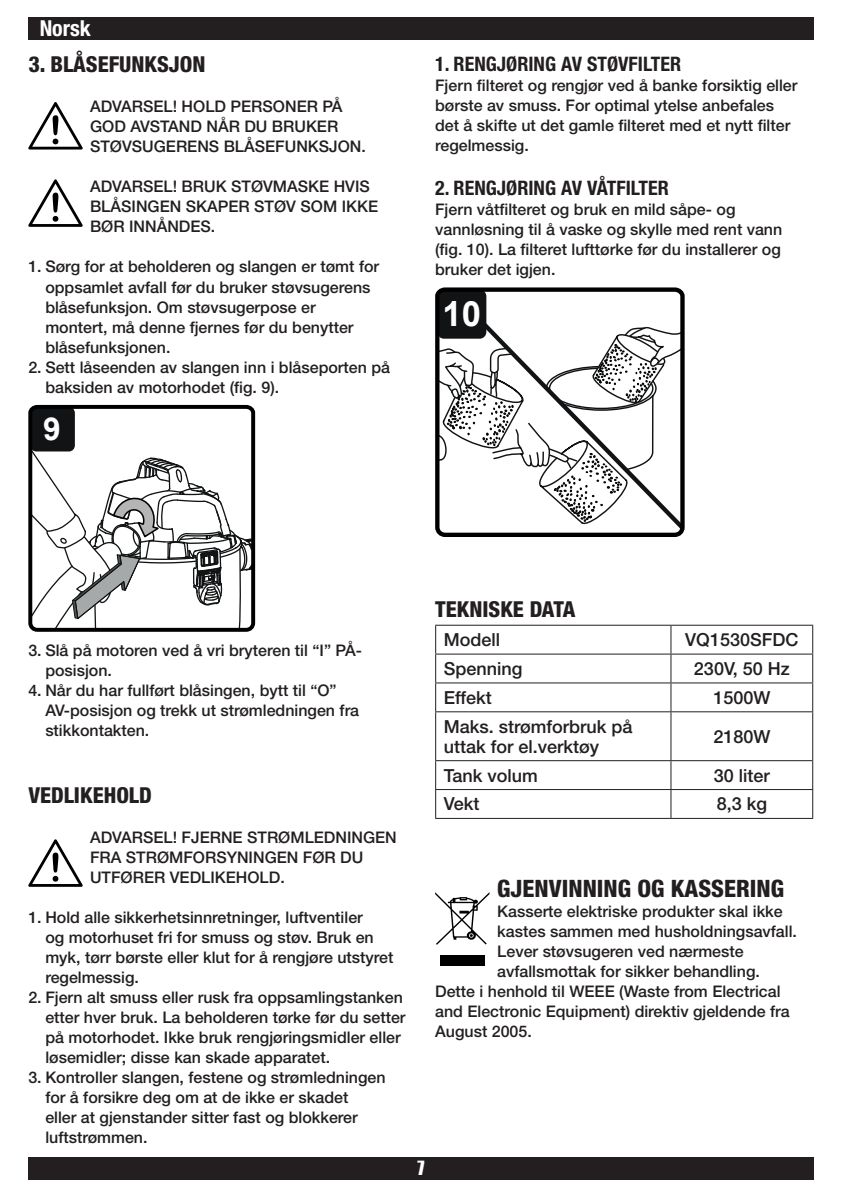
<style>
.page{position:relative;width:842px;height:1191px;background:#fff}
.page>*{position:absolute;margin:0;border:0;box-sizing:border-box;transform-origin:0 0}
.t1{font:700 34.8px "Arial";color:#fff}
.t2{font:700 31.6px "Arial";color:#fff}
.t3{font:800 condensed 24px "Helvetica Neue LT Std";color:#231f20}
.t4{font:800 condensed 22px "Helvetica Neue LT Std";color:#231f20}
.t5{font:700 condensed 22px "Helvetica Neue LT Std";color:#fff}
.t6{font:700 condensed 20px "Helvetica Neue LT Std";color:#231f20}
.t7{font:500 18px/20px "Helvetica Neue LT Std";color:#231f20}
.t8{font:18px "Impact";color:#fff}
.t9{font:500 16px/20px "Helvetica Neue LT Std";color:#231f20}
</style>
<div class="page">
<div style="left:28px;top:1157px;width:786px;height:22px;background:#231f20"></div>
<div style="left:28px;top:17px;width:786px;height:23px;background:#231f20"></div>
<svg style="left:28px;top:405px;width:227px;height:227px"></svg>
<svg style="left:435px;top:287px;width:250px;height:250px"></svg>
<hr style="left:435px;top:624px;width:236px;height:1px;background:#231f20">
<hr style="left:671px;top:624px;width:142px;height:1px;background:#231f20">
<hr style="left:435px;top:653px;width:236px;height:1px;background:#231f20">
<hr style="left:671px;top:653px;width:142px;height:1px;background:#231f20">
<hr style="left:435px;top:682px;width:236px;height:1px;background:#231f20">
<svg style="left:435px;top:625px;width:1px;height:86px"></svg>
<hr style="left:671px;top:682px;width:142px;height:1px;background:#231f20">
<svg style="left:670px;top:625px;width:1px;height:86px"></svg>
<svg style="left:812px;top:625px;width:1px;height:86px"></svg>
<hr style="left:435px;top:711px;width:236px;height:1px;background:#231f20">
<hr style="left:435px;top:712px;width:1px;height:48px;background:#231f20">
<hr style="left:671px;top:711px;width:142px;height:1px;background:#231f20">
<hr style="left:670px;top:712px;width:1px;height:48px;background:#231f20">
<hr style="left:812px;top:712px;width:1px;height:48px;background:#231f20">
<hr style="left:435px;top:760px;width:236px;height:1px;background:#231f20">
<hr style="left:671px;top:760px;width:142px;height:1px;background:#231f20">
<hr style="left:435px;top:789px;width:236px;height:1px;background:#231f20">
<svg style="left:435px;top:761px;width:1px;height:57px"></svg>
<hr style="left:671px;top:789px;width:142px;height:1px;background:#231f20">
<svg style="left:670px;top:761px;width:1px;height:57px"></svg>
<svg style="left:812px;top:761px;width:1px;height:57px"></svg>
<hr style="left:435px;top:818px;width:236px;height:1px;background:#231f20">
<hr style="left:671px;top:818px;width:142px;height:1px;background:#231f20">
<svg style="left:28px;top:102px;width:55px;height:47px"></svg>
<svg style="left:28px;top:179px;width:55px;height:48px"></svg>
<svg style="left:435px;top:892px;width:54px;height:52px"></svg>
<div style="left:440px;top:955px;width:45px;height:10px;background:#000001"></div>
<svg style="left:28px;top:839px;width:55px;height:47px"></svg>
<h3 class="t5" style="left:40px;top:15px;width:53px">Norsk</h3>
<h3 class="t4" style="left:28px;top:51px;width:179px">3. BLÅSEFUNKSJON</h3>
<p class="t9" style="left:90px;top:97px;width:277px">ADVARSEL! HOLD PERSONER PÅ<br>GOD AVSTAND NÅR DU BRUKER<br>STØVSUGERENS BLÅSEFUNKSJON.</p>
<p class="t9" style="left:90px;top:177px;width:290px">ADVARSEL! BRUK STØVMASKE HVIS<br>BLÅSINGEN SKAPER STØV SOM IKKE<br>BØR INNÅNDES.</p>
<p class="t9" style="left:45px;top:257px;width:335px;text-indent:-17px">1. Sørg for at beholderen og slangen er tømt for oppsamlet avfall før du bruker støvsugerens blåsefunksjon. Om støvsugerpose er montert, må denne fjernes før du benytter blåsefunksjonen.</p>
<p class="t9" style="left:45px;top:357px;width:346px;text-indent:-17px">2. Sett låseenden av slangen inn i blåseporten på baksiden av motorhodet (fig. 9).</p>
<h2 class="t2" style="left:43px;top:407px;width:19px">9</h2>
<p class="t6" style="left:435px;top:52px;width:247px">1. RENGJØRING AV STØVFILTER</p>
<p class="t9" style="left:435px;top:75px;width:364px">Fjern filteret og rengjør ved å banke forsiktig eller børste av smuss. For optimal ytelse anbefales det å skifte ut det gamle filteret med et nytt filter regelmessig.</p>
<p class="t6" style="left:435px;top:176px;width:235px">2. RENGJØRING AV VÅTFILTER</p>
<p class="t9" style="left:435px;top:199px;width:349px">Fjern våtfilteret og bruk en mild såpe- og vannløsning til å vaske og skylle med rent vann (fig. 10). La filteret lufttørke før du installerer og bruker det igjen.</p>
<h1 class="t1" style="left:443px;top:290px;width:40px">10</h1>
<p class="t9" style="left:45px;top:640px;width:318px;text-indent:-17px">3. Slå på motoren ved å vri bryteren til “I” PÅ&shy;posisjon.</p>
<p class="t9" style="left:45px;top:680px;width:315px;text-indent:-17px">4. Når du har fullført blåsingen, bytt til “O”<br>AV-posisjon og trekk ut strømledningen fra stikkontakten.</p>
<h3 class="t4" style="left:28px;top:781px;width:125px">VEDLIKEHOLD</h3>
<p class="t9" style="left:90px;top:827px;width:308px">ADVARSEL! FJERNE STRØMLEDNINGEN<br>FRA STRØMFORSYNINGEN FØR DU<br>UTFØRER VEDLIKEHOLD.</p>
<p class="t9" style="left:45px;top:907px;width:350px;text-indent:-17px">1. Hold alle sikkerhetsinnretninger, luftventiler<br>og motorhuset fri for smuss og støv. Bruk en myk, tørr børste eller klut for å rengjøre utstyret regelmessig.</p>
<p class="t9" style="left:45px;top:987px;width:362px;text-indent:-17px">2. Fjern alt smuss eller rusk fra oppsamlingstanken etter hver bruk. La beholderen tørke før du setter på motorhodet. Ikke bruk rengjøringsmidler eller løsemidler; disse kan skade apparatet.</p>
<p class="t9" style="left:45px;top:1067px;width:342px;text-indent:-17px">3. Kontroller slangen, festene og strømledningen for å forsikre deg om at de ikke er skadet<br>eller at gjenstander sitter fast og blokkerer luftstrømmen.</p>
<h3 class="t4" style="left:435px;top:595px;width:142px">TEKNISKE DATA</h3>
<p class="t7" style="left:444px;top:629px;width:58px">Modell</p>
<p class="t7" style="left:685px;top:629px;width:115px">VQ1530SFDC</p>
<p class="t7" style="left:444px;top:658px;width:80px">Spenning</p>
<p class="t7" style="left:694px;top:658px;width:97px">230V, 50 Hz</p>
<p class="t7" style="left:444px;top:687px;width:50px">Effekt</p>
<p class="t7" style="left:713px;top:687px;width:59px">1500W</p>
<p class="t7" style="left:444px;top:716px;width:190px">Maks. strømforbruk på uttak for el.verktøy</p>
<p class="t7" style="left:713px;top:726px;width:59px">2180W</p>
<p class="t7" style="left:444px;top:765px;width:96px">Tank volum</p>
<p class="t7" style="left:714px;top:765px;width:58px">30 liter</p>
<p class="t7" style="left:444px;top:794px;width:37px">Vekt</p>
<p class="t7" style="left:717px;top:794px;width:52px">8,3 kg</p>
<h3 class="t3" style="left:497px;top:874px;width:288px">GJENVINNING OG KASSERING</h3>
<p class="t9" style="left:497px;top:901px;width:287px">Kasserte elektriske produkter skal ikke</p>
<p class="t9" style="left:497px;top:921px;width:301px">kastes sammen med husholdningsavfall.</p>
<p class="t9" style="left:497px;top:941px;width:248px">Lever støvsugeren ved nærmeste</p>
<p class="t9" style="left:497px;top:961px;width:264px">avfallsmottak for sikker behandling.</p>
<p class="t9" style="left:435px;top:981px;width:347px">Dette i henhold til WEEE (Waste from Electrical</p>
<p class="t9" style="left:435px;top:1001px;width:356px">and Electronic Equipment) direktiv gjeldende fra</p>
<p class="t9" style="left:435px;top:1021px;width:98px">August 2005.</p>
<p class="t8" style="left:417px;top:1154px;width:9px">7</p>
</div>
